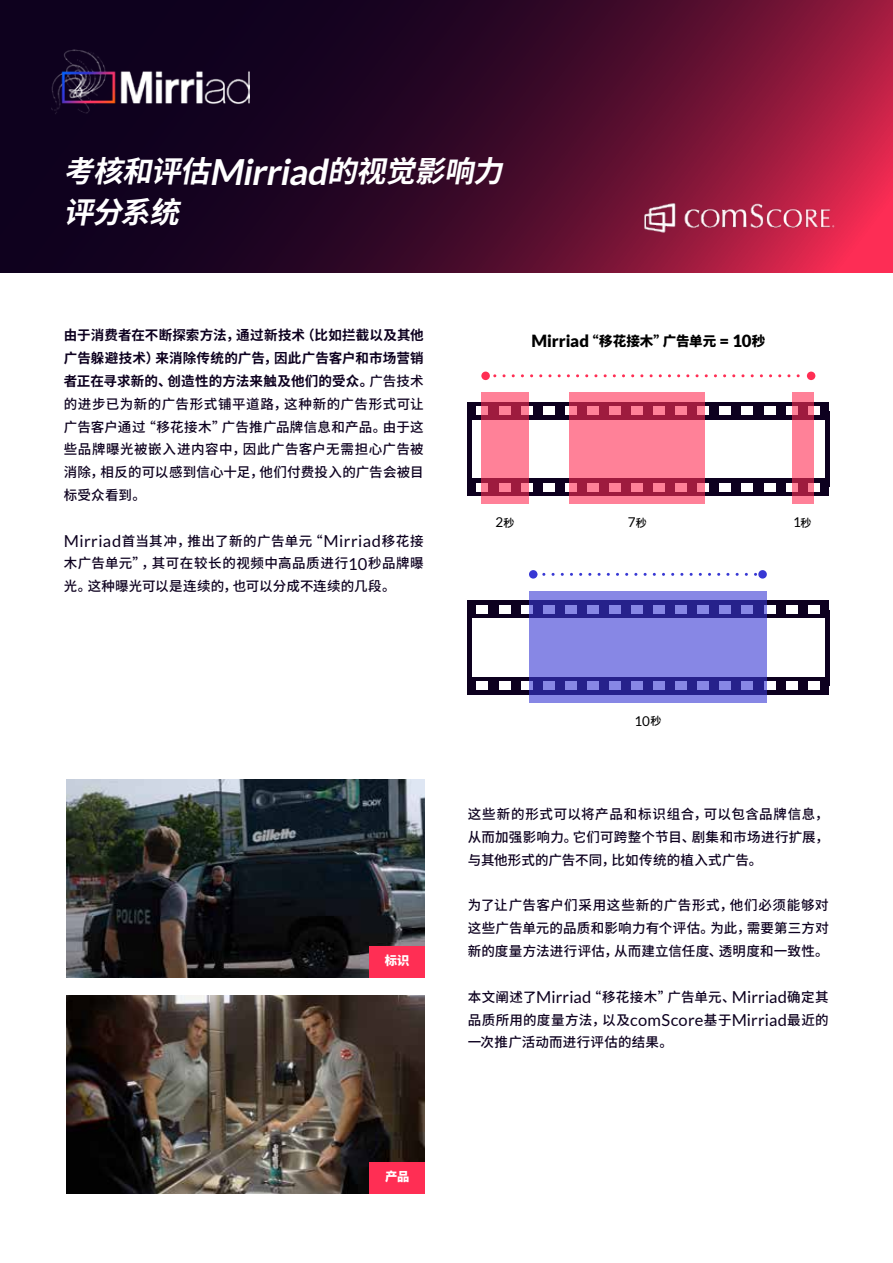
<style>
.page{position:relative;width:893px;height:1263px;background:#fff}
.page>*{position:absolute;margin:0;border:0;box-sizing:border-box;transform-origin:0 0}
.t1{font:italic 700 29.55px/40.5px "Noto Sans CJ Ksc";color:#fff}
.t2{font:500 13.5px/22.8px "Noto Sans CJ Ksc";letter-spacing:.02em;color:#0d001f;text-align:justify}
.t3{font:900 13.5px "Noto Sans CJ Ksc";letter-spacing:-.005em;color:#000}
.t4{font:13.5px "Lato";color:#000}
.t5{font:900 12.3px "Noto Sans CJ Ksc";color:#fff}
.s1{font-family:"Lato";font-size:36px}
.s2{font-weight:700}
.s3{font-family:"Lato";font-weight:400;font-size:16.5px}
.s4{font-family:"Lato";font-size:16.8px}
.s5{font-family:"Noto Sans CJ Ksc";font-weight:500;font-size:11.1px}
</style>
<div class="page">
<svg style="left:0;top:0;width:893px;height:273px;background:#470b2b"></svg>
<img style="left:51px;top:48px;width:199px;height:66px">
<img style="left:644px;top:201px;width:191px;height:32px">
<div style="left:468px;top:402px;width:361px;height:17px;background:#0d001f"></div>
<div style="left:468px;top:478px;width:361px;height:18px;background:#0d001f"></div>
<div style="left:477px;top:406px;width:11px;height:9px;background:#fff"></div>
<div style="left:477px;top:483px;width:11px;height:8px;background:#fff"></div>
<div style="left:543px;top:406px;width:11px;height:9px;background:#fff"></div>
<div style="left:543px;top:483px;width:11px;height:8px;background:#fff"></div>
<div style="left:764px;top:406px;width:11px;height:9px;background:#fff"></div>
<div style="left:764px;top:483px;width:11px;height:8px;background:#fff"></div>
<svg style="left:565px;top:406px;width:5px;height:9px"></svg>
<svg style="left:565px;top:483px;width:5px;height:8px"></svg>
<div style="left:698px;top:406px;width:11px;height:9px;background:#fff"></div>
<div style="left:698px;top:483px;width:11px;height:8px;background:#fff"></div>
<svg style="left:786px;top:406px;width:7px;height:9px"></svg>
<svg style="left:786px;top:483px;width:7px;height:8px"></svg>
<div style="left:521px;top:406px;width:11px;height:9px;background:#fff"></div>
<div style="left:521px;top:483px;width:11px;height:8px;background:#fff"></div>
<div style="left:742px;top:406px;width:11px;height:9px;background:#fff"></div>
<div style="left:742px;top:483px;width:11px;height:8px;background:#fff"></div>
<div style="left:720px;top:406px;width:11px;height:9px;background:#fff"></div>
<div style="left:720px;top:483px;width:11px;height:8px;background:#fff"></div>
<div style="left:808px;top:406px;width:11px;height:9px;background:#fff"></div>
<div style="left:808px;top:483px;width:11px;height:8px;background:#fff"></div>
<hr style="left:468px;top:412px;width:4px;height:75px;background:#0d001f">
<hr style="left:825px;top:412px;width:4px;height:75px;background:#0d001f">
<div style="left:468px;top:600px;width:361px;height:18px;background:#0d001f"></div>
<div style="left:468px;top:677px;width:361px;height:17px;background:#0d001f"></div>
<div style="left:477px;top:605px;width:11px;height:8px;background:#fff"></div>
<div style="left:477px;top:681px;width:11px;height:9px;background:#fff"></div>
<div style="left:764px;top:605px;width:11px;height:8px;background:#fff"></div>
<div style="left:764px;top:681px;width:11px;height:9px;background:#fff"></div>
<div style="left:499px;top:605px;width:11px;height:8px;background:#fff"></div>
<div style="left:499px;top:681px;width:11px;height:9px;background:#fff"></div>
<div style="left:786px;top:605px;width:11px;height:8px;background:#fff"></div>
<div style="left:786px;top:681px;width:11px;height:9px;background:#fff"></div>
<div style="left:521px;top:605px;width:11px;height:8px;background:#fff"></div>
<div style="left:521px;top:681px;width:11px;height:9px;background:#fff"></div>
<div style="left:808px;top:605px;width:11px;height:8px;background:#fff"></div>
<div style="left:808px;top:681px;width:11px;height:9px;background:#fff"></div>
<hr style="left:468px;top:610px;width:4px;height:75px;background:#0d001f">
<hr style="left:825px;top:610px;width:4px;height:75px;background:#0d001f">
<svg style="left:481px;top:393px;width:48px;height:111px;background:#e86983"></svg>
<svg style="left:793px;top:393px;width:21px;height:111px;background:#e76882"></svg>
<svg style="left:570px;top:393px;width:135px;height:111px;background:#e86982"></svg>
<svg style="left:529px;top:591px;width:238px;height:111px;background:#6f6ecf"></svg>
<svg style="left:495px;top:374px;width:312px;height:3px"></svg>
<svg style="left:544px;top:573px;width:213px;height:3px"></svg>
<div style="left:481px;top:372px;width:9px;height:8px;background:#ff2e54;border-radius:50%"></div>
<div style="left:529px;top:570px;width:8px;height:9px;background:#3838d4;border-radius:50%"></div>
<div style="left:807px;top:372px;width:8px;height:8px;background:#ff2e54;border-radius:50%"></div>
<div style="left:758px;top:570px;width:9px;height:9px;background:#3838d4;border-radius:50%"></div>
<img style="left:66px;top:779px;width:358px;height:199px">
<img style="left:66px;top:995px;width:358px;height:198px">
<div style="left:369px;top:946px;width:55px;height:32px;background:#ff2e54"></div>
<div style="left:369px;top:1162px;width:55px;height:31px;background:#ff2e54"></div>
<h1 class="t1" style="left:64px;top:152px;width:455px">考核和评估<span class="s1">M i r ria d</span> 的视觉影响力评分系统</h1>
<p class="t2" style="left:64px;top:324px;width:362px"><span class="s2">由于消费者在不断探索方法，通过新技术（比如拦截以及其他广告躲避技术）来消除传统的广告，因此广告客户和市场营销者正在寻求新的、创造性的方法来触及他们的受众。</span>广告技术的进步已为新的广告形式铺平道路，这种新的广告形式可让广告客户通过“移花接木”广告推广品牌信息和产品。由于这些品牌曝光被嵌入进内容中，因此广告客户无需担心广告被消除，相反的可以感到信心十足，他们付费投入的广告会被目标受众看到。</p>
<p class="t2" style="left:64px;top:530px;width:362px"><span class="s3">Mirriad</span>首当其冲，推出了新的广告单元“<span class="s3">Mirriad</span>移花接木广告单元”，其可在较长的视频中高品质进行<span class="s3">10</span>秒品牌曝光。这种曝光可以是连续的，也可以分成不连续的几段。</p>
<p class="t3" style="left:532px;top:334px;width:235px"><span class="s4">Mirriad</span>“移花接木”广告单元 <span class="s4">= 10</span>秒</p>
<p class="t4" style="left:496px;top:515px;width:21px">2<span class="s5">秒</span></p>
<p class="t4" style="left:628px;top:515px;width:21px">7<span class="s5">秒</span></p>
<p class="t4" style="left:793px;top:515px;width:20px">1<span class="s5">秒</span></p>
<p class="t5" style="left:385px;top:954px;width:26px">标识</p>
<p class="t5" style="left:385px;top:1169px;width:26px">产品</p>
<p class="t4" style="left:634px;top:713px;width:28px">10<span class="s5">秒</span></p>
<p class="t2" style="left:468px;top:803px;width:363px">这些新的形式可以将产品和标识组合，可以包含品牌信息，从而加强影响力。它们可跨整个节目、剧集和市场进行扩展，与其他形式的广告不同，比如传统的植入式广告。</p>
<p class="t2" style="left:468px;top:894px;width:363px">为了让广告客户们采用这些新的广告形式，他们必须能够对这些广告单元的品质和影响力有个评估。为此，需要第三方对新的度量方法进行评估，从而建立信任度、透明度和一致性。</p>
<p class="t2" style="left:468px;top:986px;width:363px">本文阐述了<span class="s3">Mirriad</span>“移花接木”广告单元、<span class="s3">Mirriad</span>确定其品质所用的度量方法，以及<span class="s3">comScore</span>基于<span class="s3">Mirriad</span>最近的一次推广活动而进行评估的结果。</p>
</div>
